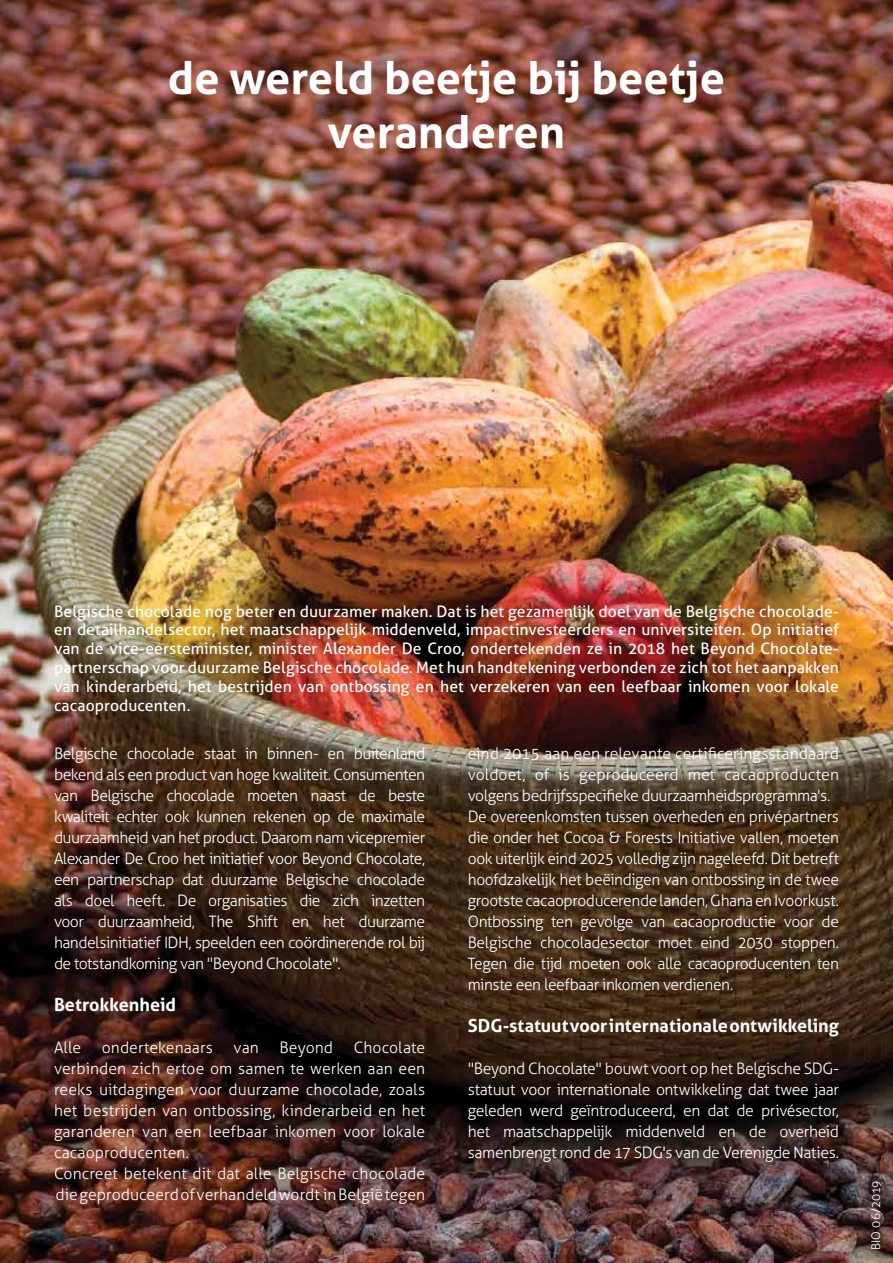
<style>
.page{position:relative;width:893px;height:1263px;background:#fff}
.page>*{position:absolute;margin:0;border:0;box-sizing:border-box;transform-origin:0 0}
.t1{font:700 45px/54px "Aller";color:#fff;text-align:center}
.t2{font:700 18px "Aller";color:#fff}
.t3{font:300 15.75px/21px "Aller";letter-spacing:-.02em;color:#fff;text-align:justify}
.t4{font:15.75px/18.9px "Aller";letter-spacing:.005em;color:#fff;text-align:justify}
.t5{font:300 15.75px/21px "Aller";letter-spacing:.005em;color:#fff}
.t6{font:300 15.75px "Aller";color:#fff}
.t7{font:300 12px "Aller";letter-spacing:.005em;color:#fff}
</style>
<div class="page">
<img style="left:0;top:0;width:893px;height:1263px">
<h1 class="t1" style="left:168px;top:50px;width:559px">de wereld beetje bij beetje veranderen</h1>
<p class="t4" style="left:54px;top:601px;width:786px">Belgische chocolade nog beter en duurzamer maken. Dat is het gezamenlijk doel van de Belgische chocolade&shy;en detailhandelsector, het maatschappelijk middenveld, impactinvesteerders en universiteiten. Op initiatief van de vice-eersteminister, minister Alexander De Croo, ondertekenden ze in 2018 het Beyond Chocolate&shy;partnerschap voor duurzame Belgische chocolade. Met hun handtekening verbonden ze zich tot het aanpakken van kinderarbeid, het bestrijden van ontbossing en het verzekeren van een leefbaar inkomen voor lokale cacaoproducenten.</p>
<p class="t3" style="left:54px;top:743px;width:373px">Belgische chocolade staat in binnen- en buitenland bekend als een product van hoge kwaliteit. Consumenten van Belgische chocolade moeten naast de beste kwaliteit echter ook kunnen rekenen op de maximale duurzaamheid van het product. Daarom nam vicepremier Alexander De Croo het initiatief voor Beyond Chocolate, een partnerschap dat duurzame Belgische chocolade als doel heeft. De organisaties die zich inzetten voor duurzaamheid, The Shift en het duurzame handelsinitiatief IDH, speelden een coördinerende rol bij de totstandkoming van "Beyond Chocolate".</p>
<p class="t2" style="left:54px;top:994px;width:124px">Betrokkenheid</p>
<p class="t3" style="left:54px;top:1037px;width:29px">Alle</p>
<p class="t6" style="left:102px;top:1038px;width:113px">ondertekenaars</p>
<p class="t3" style="left:233px;top:1037px;width:27px">van</p>
<p class="t3" style="left:279px;top:1037px;width:55px">Beyond</p>
<p class="t5" style="left:54px;top:1037px;width:373px;text-indent:300px">Chocolate verbinden zich ertoe om samen te werken aan een reeks uitdagingen voor duurzame chocolade, zoals het bestrijden van ontbossing, kinderarbeid en het garanderen van een leefbaar inkomen voor lokale cacaoproducenten.<br>Concreet betekent dit dat alle Belgische chocolade die geproduceerd of verhandeld wordt in België tegen</p>
<p class="t3" style="left:468px;top:743px;width:373px;text-align:left">eind 2015 aan een relevante certificeringsstandaard voldoet, of is geproduceerd met cacaoproducten volgens bedrijfsspecifieke duurzaamheidsprogramma's.<br>De overeenkomsten tussen overheden en privépartners die onder het Cocoa &amp; Forests Initiative vallen, moeten ook uiterlijk eind 2025 volledig zijn nageleefd. Dit betreft hoofdzakelijk het beëindigen van ontbossing in de twee grootste cacaoproducerende landen, Ghana en Ivoorkust.<br>Ontbossing ten gevolge van cacaoproductie voor de Belgische chocoladesector moet eind 2030 stoppen.<br>Tegen die tijd moeten ook alle cacaoproducenten ten minste een leefbaar inkomen verdienen.</p>
<p class="t2" style="left:468px;top:1015px;width:373px">SDG-statuut voor internationale ontwikkeling</p>
<p class="t3" style="left:468px;top:1058px;width:373px">"Beyond Chocolate" bouwt voort op het Belgische SDG&shy;statuut voor internationale ontwikkeling dat twee jaar geleden werd geïntroduceerd, en dat de privésector, het maatschappelijk middenveld en de overheid samenbrengt rond de 17 SDG's van de Verenigde Naties.</p>
<p class="t7" style="left:869px;top:1250px;width:71px;rotate:-90deg">BIO 06/2019</p>
</div>
